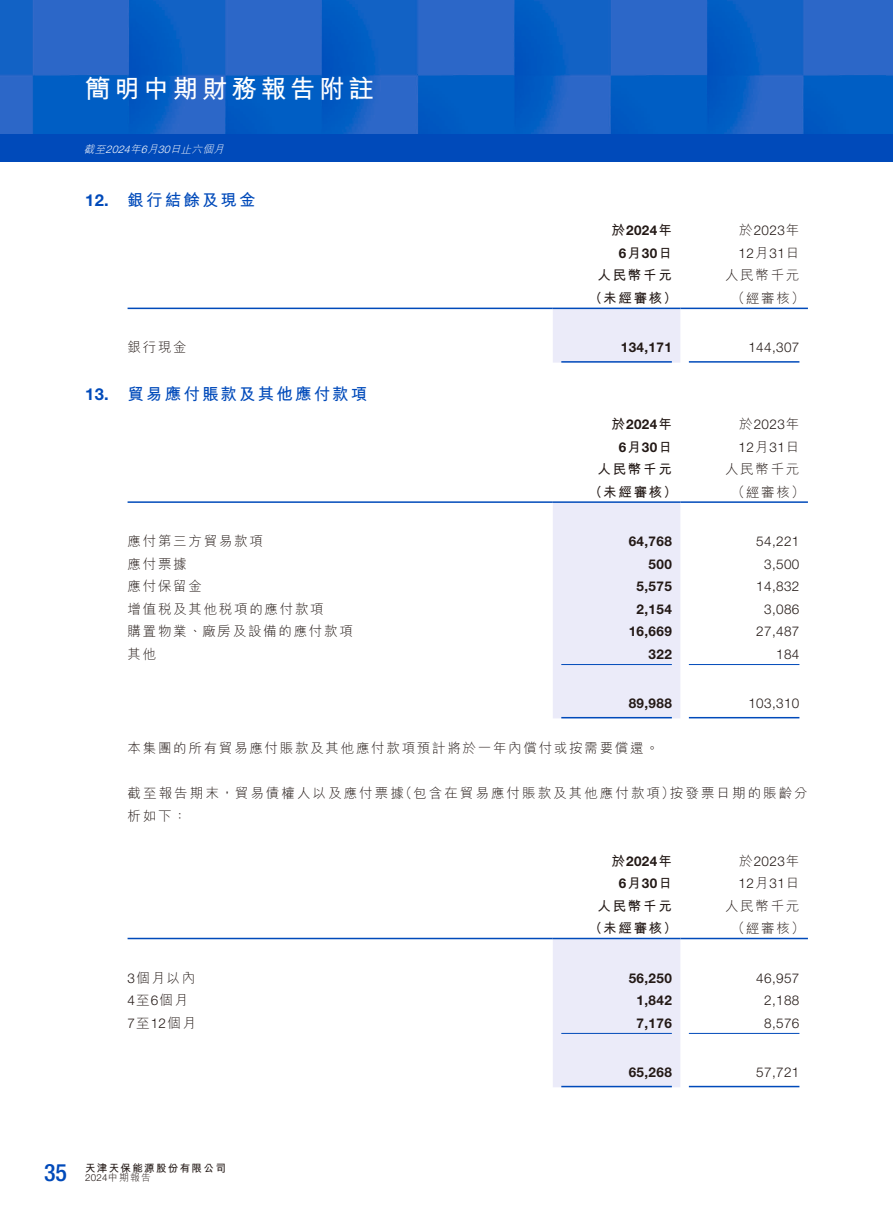
<style>
.page{position:relative;width:893px;height:1212px;background:#fff}
.page>*{position:absolute;margin:0;border:0;box-sizing:border-box;transform-origin:0 0}
.t1{font:700 25.5px "M Hei HK";letter-spacing:.15em;color:#fff}
.t2{font:500 condensed 24px "Helvetica Neue LT Std";color:#004aba}
.t3{font:700 16.5px "M Hei HK";letter-spacing:.13em;color:#004aba}
.t4{font:700 16.5px "Helvetica Neue LT Std";color:#004aba}
.t5{font:300 13.5px "M Hei HK";letter-spacing:.13em;color:#231916}
.t6{font:300 13.5px/22.5px "Helvetica Neue LT Std";letter-spacing:.03em;color:#231916}
.t7{font:700 13.5px/22.5px "Helvetica Neue LT Std";letter-spacing:.03em;color:#231916;text-align:center}
.t8{font:300 13.5px/22.5px "M Hei HK";letter-spacing:.15em;color:#231916}
.t9{font:700 13.5px "M Hei HK";letter-spacing:.13em;color:#231916}
.t10{font:700 10.5px "M Hei HK";letter-spacing:.13em;color:#231916}
.t11{font:italic 300 10.5px "M Hei HK";color:#fff}
.t12{font:italic 300 10.5px "Helvetica Neue LT Std";color:#fff}
.t13{font:300 9.75px "Helvetica Neue LT Std";color:#231916}
.s1{font-family:"Helvetica Neue LT Std"}
.s2{font-family:"M Hei HK"}
</style>
<div class="page">
<img style="left:0;top:0;width:887px;height:134px">
<div style="left:0;top:134px;width:893px;height:28px;background:#004aba"></div>
<img style="left:887px;top:0;width:6px;height:134px">
<div style="left:553px;top:309px;width:127px;height:54px;background:#ebebf9"></div>
<hr style="left:128px;top:308px;width:425px;height:1px;background:#004aba">
<hr style="left:553px;top:308px;width:127px;height:1px;background:#004aba">
<hr style="left:680px;top:308px;width:128px;height:1px;background:#004aba">
<hr style="left:561px;top:361px;width:111px;height:2px;background:#004aba">
<hr style="left:689px;top:361px;width:110px;height:2px;background:#004aba">
<div style="left:553px;top:503px;width:127px;height:215px;background:#ebebf9"></div>
<hr style="left:128px;top:501px;width:425px;height:2px;background:#004aba">
<hr style="left:553px;top:501px;width:127px;height:2px;background:#004aba">
<hr style="left:680px;top:501px;width:128px;height:2px;background:#004aba">
<hr style="left:561px;top:664px;width:111px;height:1px;background:#004aba">
<hr style="left:689px;top:664px;width:110px;height:1px;background:#004aba">
<hr style="left:561px;top:717px;width:111px;height:1px;background:#004aba">
<hr style="left:689px;top:717px;width:110px;height:1px;background:#004aba">
<div style="left:553px;top:939px;width:127px;height:148px;background:#ebebf9"></div>
<hr style="left:128px;top:938px;width:425px;height:1px;background:#004aba">
<hr style="left:553px;top:938px;width:127px;height:1px;background:#004aba">
<hr style="left:680px;top:938px;width:128px;height:1px;background:#004aba">
<hr style="left:561px;top:1033px;width:111px;height:1px;background:#004aba">
<hr style="left:689px;top:1033px;width:110px;height:1px;background:#004aba">
<hr style="left:561px;top:1086px;width:111px;height:1px;background:#004aba">
<hr style="left:689px;top:1086px;width:110px;height:1px;background:#004aba">
<h1 class="t1" style="left:85px;top:70px;width:290px">簡明中期財務報告附註</h1>
<p class="t11" style="left:170px;top:144px;width:58px">日止六個月</p>
<p class="t11" style="left:130px;top:144px;width:15px">年</p>
<p class="t11" style="left:84px;top:144px;width:26px">截至</p>
<p class="t11" style="left:141px;top:144px;width:21px">月<span class="s1">6</span></p>
<p class="t12" style="left:106px;top:143px;width:29px">2024</p>
<p class="t12" style="left:158px;top:143px;width:17px">30</p>
<p class="t4" style="left:85px;top:190px;width:25px">12.</p>
<p class="t4" style="left:85px;top:384px;width:25px">13.</p>
<p class="t3" style="left:128px;top:188px;width:130px">銀行結餘及現金</p>
<p class="t7" style="left:612px;top:219px;width:62px"><span class="s2">於</span>2024<span class="s2">年<br></span>6<span class="s2">月</span>30<span class="s2">日</span></p>
<p class="t6" style="left:738px;top:219px;width:62px"><span class="s2">於</span>2023<span class="s2">年<br></span>12<span class="s2">月</span>31<span class="s2">日</span></p>
<p class="t5" style="left:725px;top:268px;width:76px">人民幣千元</p>
<p class="t9" style="left:597px;top:266px;width:76px">人民幣千元</p>
<p class="t9" style="left:589px;top:288px;width:90px">（未經審核）</p>
<p class="t5" style="left:731px;top:291px;width:75px">（經審核(</p>
<p class="t5" style="left:128px;top:340px;width:61px">銀行現金</p>
<p class="t3" style="left:128px;top:382px;width:241px">貿易應付賬款及其他應付款項</p>
<p class="t7" style="left:621px;top:336px;width:53px">134,171</p>
<p class="t6" style="left:748px;top:336px;width:53px">144,307</p>
<p class="t7" style="left:612px;top:413px;width:62px"><span class="s2">於</span>2024<span class="s2">年<br></span>6<span class="s2">月</span>30<span class="s2">日</span></p>
<p class="t6" style="left:738px;top:413px;width:62px"><span class="s2">於</span>2023<span class="s2">年<br></span>12<span class="s2">月</span>31<span class="s2">日</span></p>
<p class="t5" style="left:725px;top:462px;width:76px">人民幣千元</p>
<p class="t9" style="left:597px;top:459px;width:76px">人民幣千元</p>
<p class="t9" style="left:589px;top:482px;width:90px">（未經審核）</p>
<p class="t5" style="left:731px;top:485px;width:75px">（經審核(</p>
<p class="t5" style="left:128px;top:534px;width:137px">應付第三方貿易款項</p>
<p class="t7" style="left:629px;top:530px;width:45px">64,768</p>
<p class="t6" style="left:756px;top:530px;width:45px">54,221</p>
<p class="t5" style="left:128px;top:557px;width:61px">應付票據</p>
<p class="t7" style="left:649px;top:552px;width:25px">500</p>
<p class="t6" style="left:764px;top:552px;width:37px">3,500</p>
<p class="t5" style="left:128px;top:579px;width:76px">應付保留金</p>
<p class="t7" style="left:637px;top:575px;width:37px">5,575</p>
<p class="t6" style="left:756px;top:575px;width:45px">14,832</p>
<p class="t5" style="left:128px;top:602px;width:198px">增值稅及其他稅項的應付款項</p>
<p class="t7" style="left:637px;top:597px;width:37px">2,154</p>
<p class="t6" style="left:764px;top:597px;width:37px">3,086</p>
<p class="t5" style="left:128px;top:624px;width:227px">購置物業、廠房及設備的應付款項</p>
<p class="t7" style="left:629px;top:620px;width:45px">16,669</p>
<p class="t6" style="left:756px;top:620px;width:45px">27,487</p>
<p class="t5" style="left:128px;top:647px;width:30px">其他</p>
<p class="t7" style="left:649px;top:642px;width:25px">322</p>
<p class="t6" style="left:776px;top:642px;width:25px">184</p>
<p class="t7" style="left:629px;top:692px;width:45px">89,988</p>
<p class="t5" style="left:128px;top:741px;width:533px">本集團的所有貿易應付賬款及其他應付款項預計將於一年內償付或按需要償還。</p>
<p class="t8" style="left:670px;top:781px;width:139px">按發票日期的賬齡分</p>
<p class="t6" style="left:748px;top:692px;width:53px">103,310</p>
<p class="t8" style="left:128px;top:781px;width:278px">截至報告期末，貿易債權人以及應付票據析如下：</p>
<p class="t8" style="left:399px;top:781px;width:277px">（包含在貿易應付賬款及其他應付款項）</p>
<p class="t7" style="left:612px;top:849px;width:62px"><span class="s2">於</span>2024<span class="s2">年<br></span>6<span class="s2">月</span>30<span class="s2">日</span></p>
<p class="t6" style="left:738px;top:849px;width:62px"><span class="s2">於</span>2023<span class="s2">年<br></span>12<span class="s2">月</span>31<span class="s2">日</span></p>
<p class="t5" style="left:725px;top:899px;width:76px">人民幣千元</p>
<p class="t9" style="left:597px;top:896px;width:76px">人民幣千元</p>
<p class="t9" style="left:589px;top:918px;width:90px">（未經審核）</p>
<p class="t5" style="left:731px;top:921px;width:75px">（經審核(</p>
<p class="t5" style="left:128px;top:971px;width:69px"><span class="s1">3</span>個月以內</p>
<p class="t7" style="left:629px;top:966px;width:45px">56,250</p>
<p class="t6" style="left:756px;top:966px;width:45px">46,957</p>
<p class="t5" style="left:128px;top:993px;width:62px"><span class="s1">4</span>至<span class="s1">6</span>個月</p>
<p class="t7" style="left:637px;top:989px;width:37px">1,842</p>
<p class="t6" style="left:764px;top:989px;width:37px">2,188</p>
<p class="t6" style="left:128px;top:1011px;width:70px">7<span class="s2">至</span>12<span class="s2">個月</span></p>
<p class="t7" style="left:637px;top:1011px;width:37px">7,176</p>
<p class="t6" style="left:764px;top:1011px;width:37px">8,576</p>
<p class="t7" style="left:629px;top:1061px;width:45px">65,268</p>
<p class="t6" style="left:756px;top:1061px;width:45px">57,721</p>
<p class="t10" style="left:85px;top:1160px;width:142px">天津天保能源股份有限公司</p>
<h2 class="t2" style="left:44px;top:1158px;width:25px">35</h2>
<p class="t13" style="left:85px;top:1172px;width:67px">2024<span class="s2">中期報告</span></p>
</div>
